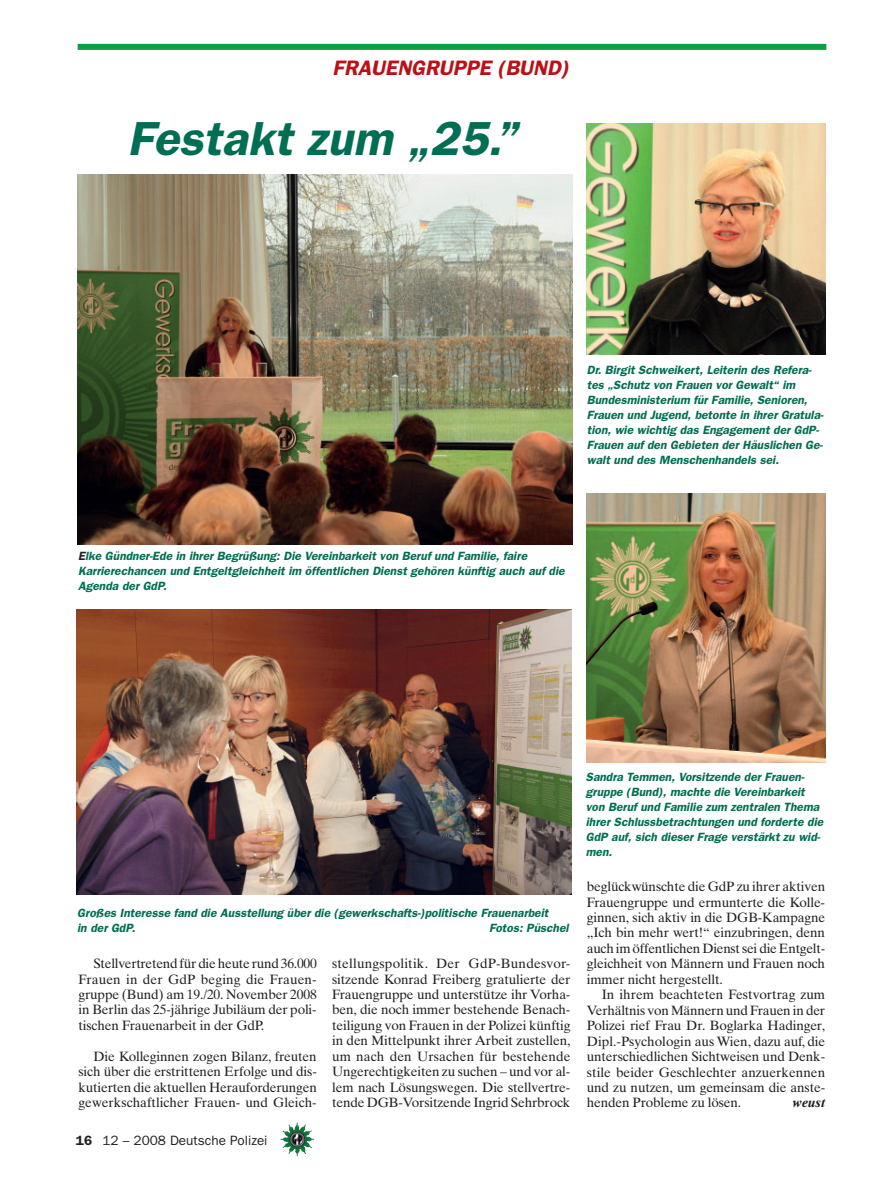
<style>
.page{position:relative;width:893px;height:1191px;background:#fff}
.page>*{position:absolute;margin:0;border:0;box-sizing:border-box;transform-origin:0 0}
.t1{font:italic 600 48px "Franklin Gothic";color:#006e53}
.t2{font:italic 600 21px "Franklin Gothic";color:#bb1018}
.t3{font:13.5px/15.5px "Times Ten";letter-spacing:-.01em;color:#231f20;text-align:justify}
.t4{font:13.5px "Franklin Gothic";color:#231f20}
.t5{font:italic 700 13.5px "Times Ten";color:#231f20}
.t6{font:italic 600 12px/15px "Franklin Gothic";color:#006e53}
.s1{color:#231f20}
.s2{font-weight:600}
</style>
<div class="page">
<img style="left:282px;top:1124px;width:32px;height:32px">
<div style="left:78px;top:44px;width:748px;height:6px;background:#0a9f46"></div>
<img style="left:77px;top:174px;width:495px;height:370px">
<img style="left:587px;top:493px;width:238px;height:270px">
<img style="left:77px;top:609px;width:494px;height:285px">
<img style="left:587px;top:123px;width:238px;height:231px">
<h2 class="t2" style="left:332px;top:61px;width:241px">FRAUENGRUPPE (BUND)</h2>
<h1 class="t1" style="left:127px;top:122px;width:400px">Festakt zum „25.”</h1>
<p class="t6" style="left:587px;top:363px;width:240px">Dr. Birgit Schweikert, Leiterin des Refera&shy;tes „Schutz von Frauen vor Gewalt“ im Bundesministerium für Familie, Senioren, Frauen und Jugend, betonte in ihrer Gratula&shy;tion, wie wichtig das Engagement der GdP-Frauen auf den Gebieten der Häuslichen Ge&shy;walt und des Menschenhandels sei.</p>
<p class="t6" style="left:78px;top:549px;width:490px"><span class="s1">E</span>lke Gündner-Ede in ihrer Begrüßung: Die Vereinbarkeit von Beruf und Familie, faire<br>Karrierechancen und Entgeltgleichheit im öffentlichen Dienst gehören künftig auch auf die<br>Agenda der GdP.</p>
<p class="t6" style="left:77px;top:906px;width:475px">Großes Interesse fand die Ausstellung über die (gewerkschafts-)politische Frauenarbeit in der GdP.</p>
<p class="t6" style="left:489px;top:921px;width:83px">Fotos: Püschel</p>
<p class="t3" style="left:332px;top:957px;width:240px">stellungspolitik. Der GdP-Bundesvor&shy;sitzende Konrad Freiberg gratulierte der Frauengruppe und unterstütze ihr Vorha&shy;ben, die noch immer bestehende Benach&shy;teiligung von Frauen in der Polizei künftig in den Mittelpunkt ihrer Arbeit zustellen, um nach den Ursachen für bestehende Ungerechtigkeiten zu suchen – und vor al&shy;lem nach Lösungswegen. Die stellvertre&shy;tende DGB-Vorsitzende Ingrid Sehrbrock</p>
<p class="t3" style="left:78px;top:957px;width:240px;text-indent:15px">Stellvertretend für die heute rund 36.000<br>Frauen in der GdP beging die Frauen&shy;gruppe (Bund) am 19./20. November 2008 in Berlin das 25-jährige Jubiläum der poli&shy;tischen Frauenarbeit in der GdP.</p>
<p class="t3" style="left:78px;top:1050px;width:240px;text-indent:15px">Die Kolleginnen zogen Bilanz, freuten sich über die erstrittenen Erfolge und dis&shy;kutierten die aktuellen Herauforderungen gewerkschaftlicher Frauen- und Gleich-</p>
<p class="t4" style="left:76px;top:1136px;width:193px"><span class="s2">16</span> 12 – 2008 Deutsche Polizei</p>
<p class="t6" style="left:585px;top:770px;width:241px">Sandra Temmen, Vorsitzende der Frauen&shy;gruppe (Bund), machte die Vereinbarkeit von Beruf und Familie zum zentralen Thema ihrer Schlussbetrachtungen und forderte die GdP auf, sich dieser Frage verstärkt zu wid&shy;men.</p>
<p class="t3" style="left:587px;top:880px;width:240px">beglückwünschte die GdP zu ihrer aktiven Frauengruppe und ermunterte die Kolle&shy;ginnen, sich aktiv in die DGB-Kampagne „Ich bin mehr wert!“ einzubringen, denn auch im öffentlichen Dienst sei die Entgelt&shy;gleichheit von Männern und Frauen noch immer nicht hergestellt.</p>
<p class="t3" style="left:587px;top:988px;width:240px;text-indent:15px">In ihrem beachteten Festvortrag zum Verhältnis von Männern und Frauen in der Polizei rief Frau Dr. Boglarka Hadinger, Dipl.-Psychologin aus Wien, dazu auf, die unterschiedlichen Sichtweisen und Denk&shy;stile beider Geschlechter anzuerkennen und zu nutzen, um gemeinsam die anste&shy;henden Probleme zu lösen.</p>
<p class="t5" style="left:792px;top:1098px;width:34px">weust</p>
</div>
